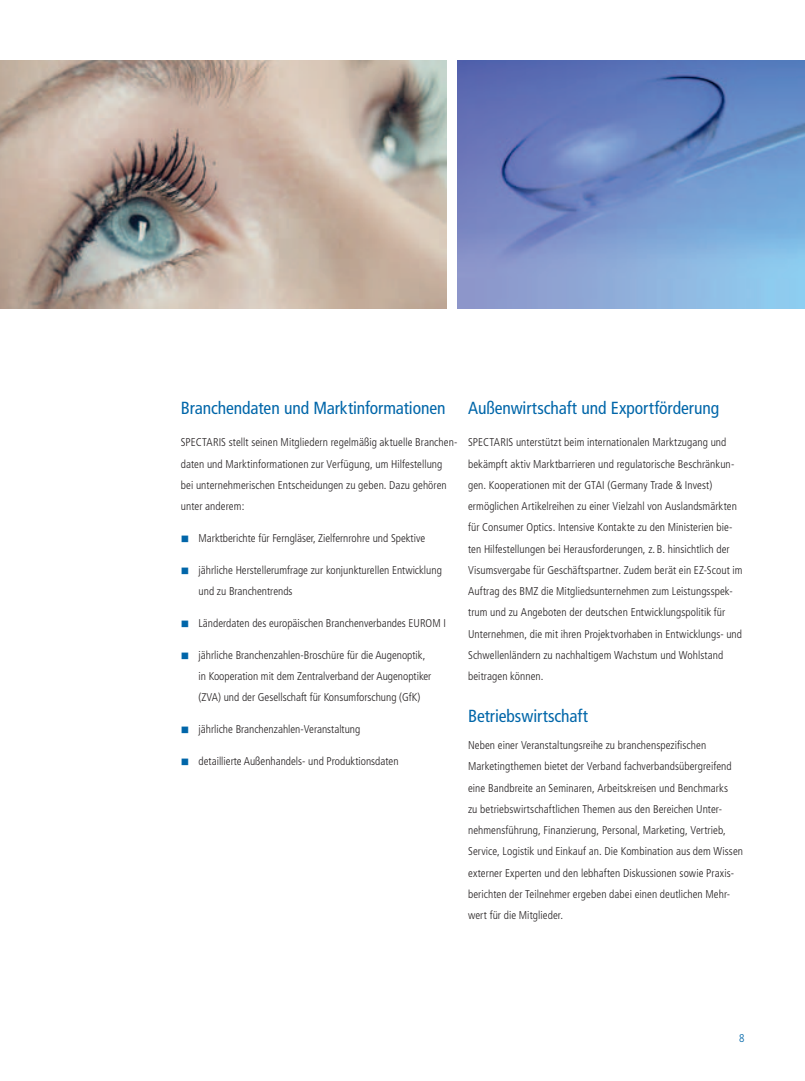
<style>
.page{position:relative;width:805px;height:1081px;background:#fff}
.page>*{position:absolute;margin:0;border:0;box-sizing:border-box;transform-origin:0 0}
.t1{font:condensed 17.5px "Frutiger";letter-spacing:-.005em;color:#0166a9}
.t2{font:300 condensed 11.25px/21.2px "Frutiger";letter-spacing:.005em;color:#231f20}
.t3{font:300 condensed 11.25px "Frutiger";color:#0166a9}
.s1{color:#0166a9}
</style>
<div class="page">
<img style="left:0;top:60px;width:446px;height:248px">
<img style="left:457px;top:60px;width:347px;height:248px">
<h1 class="t1" style="left:181px;top:398px;width:266px">Branchendaten und Marktinformationen</h1>
<p class="t2" style="left:181px;top:432px;width:278px">SPECTARIS stellt seinen Mitgliedern regelmäßig aktuelle Branchen&shy;daten und Marktinformationen zur Verfügung, um Hilfestellung bei unternehmerischen Entscheidungen zu geben. Dazu gehören unter anderem:</p>
<p class="t2" style="left:181px;top:528px;width:246px"><span class="s1">■</span> Marktberichte für Ferngläser, Zielfernrohre und Spektive</p>
<p class="t2" style="left:198px;top:559px;width:245px;text-indent:-18px"><span class="s1">■</span> jährliche Herstellerumfrage zur konjunkturellen Entwicklung und zu Branchentrends</p>
<p class="t2" style="left:181px;top:613px;width:266px"><span class="s1">■</span> Länderdaten des europäischen Branchenverbandes EUROM I</p>
<p class="t2" style="left:198px;top:644px;width:234px;text-indent:-18px"><span class="s1">■</span> jährliche Branchenzahlen-Broschüre für die Augenoptik, in Kooperation mit dem Zentralverband der Augenoptiker (ZVA) und der Gesellschaft für Konsumforschung (GfK)</p>
<p class="t2" style="left:181px;top:719px;width:181px"><span class="s1">■</span> jährliche Branchenzahlen-Veranstaltung</p>
<p class="t2" style="left:181px;top:751px;width:219px"><span class="s1">■</span> detaillierte Außenhandels- und Produktionsdaten</p>
<h1 class="t1" style="left:468px;top:398px;width:252px">Außenwirtschaft und Exportförderung</h1>
<p class="t2" style="left:468px;top:432px;width:276px">SPECTARIS unterstützt beim internationalen Marktzugang und bekämpft aktiv Marktbarrieren und regulatorische Beschränkun&shy;gen. Kooperationen mit der GTAI (Germany Trade &amp; Invest) ermöglichen Artikelreihen zu einer Vielzahl von Auslandsmärkten für Consumer Optics. Intensive Kontakte zu den Ministerien bie&shy;ten Hilfestellungen bei Herausforderungen, z. B. hinsichtlich der Visumsvergabe für Geschäftspartner. Zudem berät ein EZ-Scout im Auftrag des BMZ die Mitgliedsunternehmen zum Leistungsspek&shy;trum und zu Angeboten der deutschen Entwicklungspolitik für Unternehmen, die mit ihren Projektvorhaben in Entwicklungs- und Schwellenländern zu nachhaltigem Wachstum und Wohlstand beitragen können.</p>
<h1 class="t1" style="left:468px;top:706px;width:121px">Betriebswirtschaft</h1>
<p class="t2" style="left:468px;top:735px;width:276px">Neben einer Veranstaltungsreihe zu branchenspezifischen Marketingthemen bietet der Verband fachverbandsübergreifend eine Bandbreite an Seminaren, Arbeitskreisen und Benchmarks<br>zu betriebswirtschaftlichen Themen aus den Bereichen Unter&shy;nehmensführung, Finanzierung, Personal, Marketing, Vertrieb, Service, Logistik und Einkauf an. Die Kombination aus dem Wissen externer Experten und den lebhaften Diskussionen sowie Praxis&shy;berichten der Teilnehmer ergeben dabei einen deutlichen Mehr&shy;wert für die Mitglieder.</p>
<p class="t3" style="left:739px;top:1031px;width:7px">8</p>
</div>
